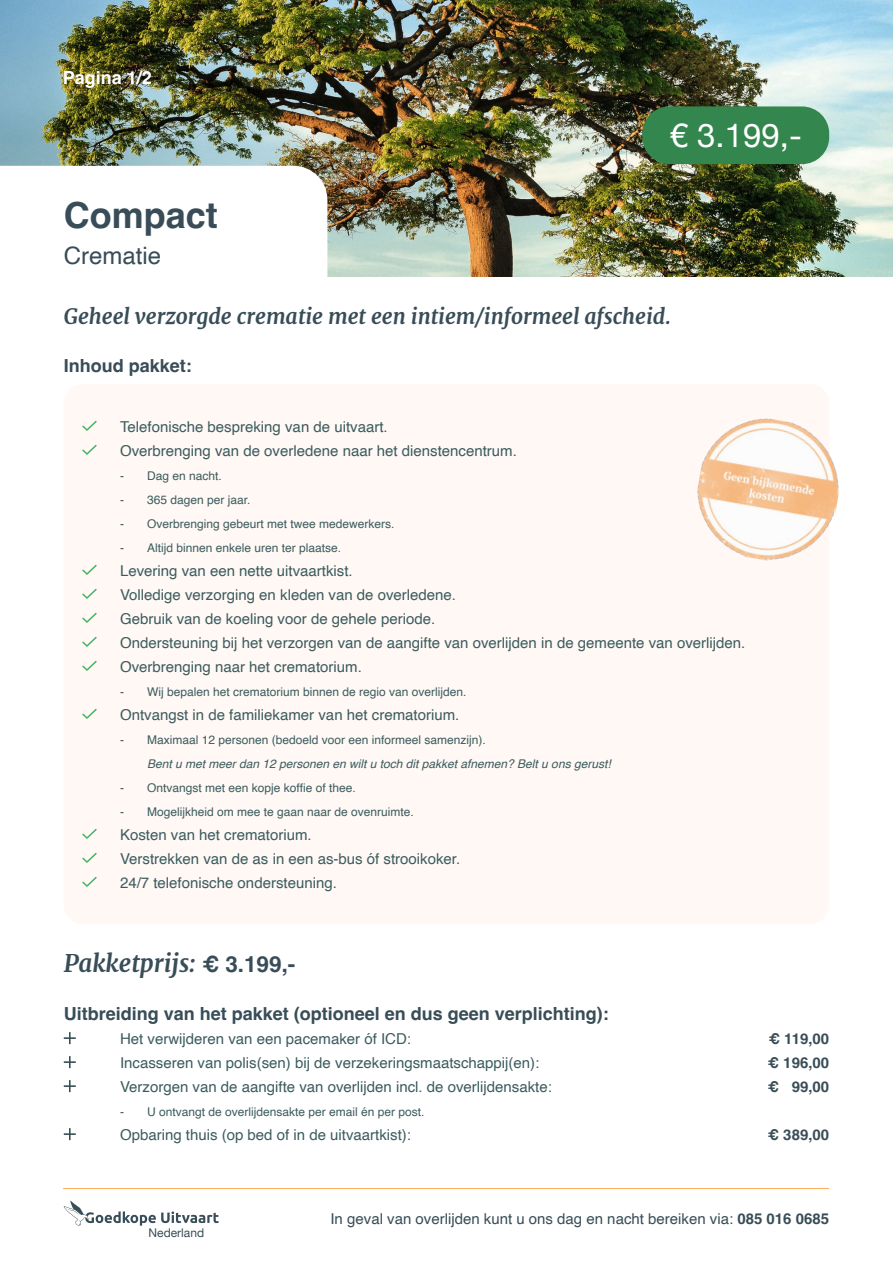
<style>
.page{position:relative;width:893px;height:1263px;background:#fff}
.page>*{position:absolute;margin:0;border:0;box-sizing:border-box;transform-origin:0 0}
.t1{font:700 36px "Helvetica";color:#384d57}
.t2{font:33px "Helvetica Neue";color:#fff}
.t3{font:italic 700 24px "Merriweather";color:#384d57}
.t4{font:24px "Helvetica";color:#384d57}
.t5{font:italic 700 21px "Merriweather";color:#384d57}
.t6{font:700 18px "Helvetica";color:#384d57}
.t7{font:700 18px "Helvetica";color:#fff}
.t8{font:15px/24px "Helvetica";color:#3b5c5e}
.t9{font:15px "Helvetica";color:#384d57}
.t10{font:700 15px/24px "Helvetica";color:#384d57;text-align:justify}
.t11{font:12px "Helvetica";color:#3b5c5e}
.t12{font:italic 12px "Helvetica";color:#3b5c5e}
.t13{font:12px "Helvetica Neue";color:#384d57}
.s1{font-family:"Helvetica";font-style:normal;font-size:22.5px}
.s2{font-weight:700}
</style>
<div class="page">
<div style="left:64px;top:384px;width:765px;height:540px;background:#fff8f5;border-radius:19px"></div>
<img style="left:0;top:0;width:893px;height:276px">
<svg style="left:0;top:166px;width:327px;height:110px"></svg>
<div style="left:642px;top:106px;width:187px;height:58px;background:#33864d;border-radius:27px"></div>
<img style="left:697px;top:418px;width:142px;height:143px">
<svg style="left:82px;top:420px;width:15px;height:11px"></svg>
<svg style="left:82px;top:444px;width:15px;height:11px"></svg>
<svg style="left:82px;top:564px;width:15px;height:11px"></svg>
<svg style="left:82px;top:588px;width:15px;height:11px"></svg>
<svg style="left:82px;top:612px;width:15px;height:11px"></svg>
<svg style="left:82px;top:636px;width:15px;height:11px"></svg>
<svg style="left:82px;top:660px;width:15px;height:11px"></svg>
<svg style="left:82px;top:708px;width:15px;height:11px"></svg>
<svg style="left:82px;top:828px;width:15px;height:11px"></svg>
<svg style="left:82px;top:852px;width:15px;height:11px"></svg>
<svg style="left:82px;top:876px;width:15px;height:11px"></svg>
<svg style="left:64px;top:1032px;width:12px;height:12px"></svg>
<svg style="left:64px;top:1056px;width:12px;height:12px"></svg>
<svg style="left:64px;top:1080px;width:12px;height:12px"></svg>
<svg style="left:64px;top:1128px;width:12px;height:12px"></svg>
<hr style="left:64px;top:1188px;width:765px;height:1px;background:#ffae5d">
<svg style="left:64px;top:1200px;width:155px;height:25px"></svg>
<p class="t7" style="left:63px;top:67px;width:91px">Pagina 1/2</p>
<h1 class="t1" style="left:64px;top:193px;width:156px">Compact</h1>
<h3 class="t4" style="left:64px;top:237px;width:99px">Crematie</h3>
<h2 class="t2" style="left:670px;top:111px;width:134px">€ 3.199,-</h2>
<h3 class="t5" style="left:64px;top:303px;width:609px">Geheel verzorgde crematie met een intiem/informeel afscheid.</h3>
<p class="t6" style="left:64px;top:355px;width:130px">Inhoud pakket:</p>
<p class="t8" style="left:120px;top:415px;width:398px">Telefonische bespreking van de uitvaart.<br>Overbrenging van de overledene naar het dienstencentrum.</p>
<p class="t11" style="left:120px;top:467px;width:103px">- Dag en nacht.</p>
<p class="t11" style="left:120px;top:491px;width:132px">- 365 dagen per jaar.</p>
<p class="t11" style="left:120px;top:515px;width:276px">- Overbrenging gebeurt met twee medewerkers.</p>
<p class="t11" style="left:120px;top:539px;width:223px">- Altijd binnen enkele uren ter plaatse.</p>
<p class="t8" style="left:120px;top:559px;width:627px">Levering van een nette uitvaartkist.<br>Volledige verzorging en kleden van de overledene.<br>Gebruik van de koeling voor de gehele periode.<br>Ondersteuning bij het verzorgen van de aangifte van overlijden in de gemeente van overlijden.<br>Overbrenging naar het crematorium.</p>
<p class="t11" style="left:120px;top:683px;width:348px">- Wij bepalen het crematorium binnen de regio van overlijden.</p>
<p class="t8" style="left:120px;top:703px;width:341px">Ontvangst in de familiekamer van het crematorium.</p>
<p class="t11" style="left:120px;top:731px;width:367px">- Maximaal 12 personen (bedoeld voor een informeel samenzijn).</p>
<p class="t12" style="left:147px;top:754px;width:465px">Bent u met meer dan 12 personen en wilt u toch dit pakket afnemen? Belt u ons gerust!</p>
<p class="t11" style="left:120px;top:779px;width:237px">- Ontvangst met een kopje koffie of thee.</p>
<p class="t11" style="left:120px;top:803px;width:295px">- Mogelijkheid om mee te gaan naar de ovenruimte.</p>
<p class="t8" style="left:120px;top:823px;width:342px">Kosten van het crematorium.<br>Verstrekken van de as in een as-bus óf strooikoker.<br>24/7 telefonische ondersteuning.</p>
<h3 class="t3" style="left:64px;top:948px;width:233px">Pakketprijs: <span class="s1">€ 3.199,-</span></h3>
<p class="t6" style="left:64px;top:1003px;width:547px">Uitbreiding van het pakket (optioneel en dus geen verplichting):</p>
<p class="t8" style="left:120px;top:1027px;width:433px">Het verwijderen van een pacemaker óf ICD:<br>Incasseren van polis(sen) bij de verzekeringsmaatschappij(en):<br>Verzorgen van de aangifte van overlijden incl. de overlijdensakte:</p>
<p class="t11" style="left:120px;top:1103px;width:306px">- U ontvangt de overlijdensakte per email én per post.</p>
<p class="t8" style="left:120px;top:1123px;width:292px">Opbaring thuis (op bed of in de uitvaartkist):</p>
<p class="t10" style="left:768px;top:1028px;width:63px">€ 119,00 € 196,00 € 99,00</p>
<p class="t10" style="left:768px;top:1124px;width:63px">€ 389,00</p>
<p class="t13" style="left:149px;top:1224px;width:57px">Nederland</p>
<p class="t9" style="left:330px;top:1207px;width:500px">In geval van overlijden kunt u ons dag en nacht bereiken via: <span class="s2">085 016 0685</span></p>
</div>
